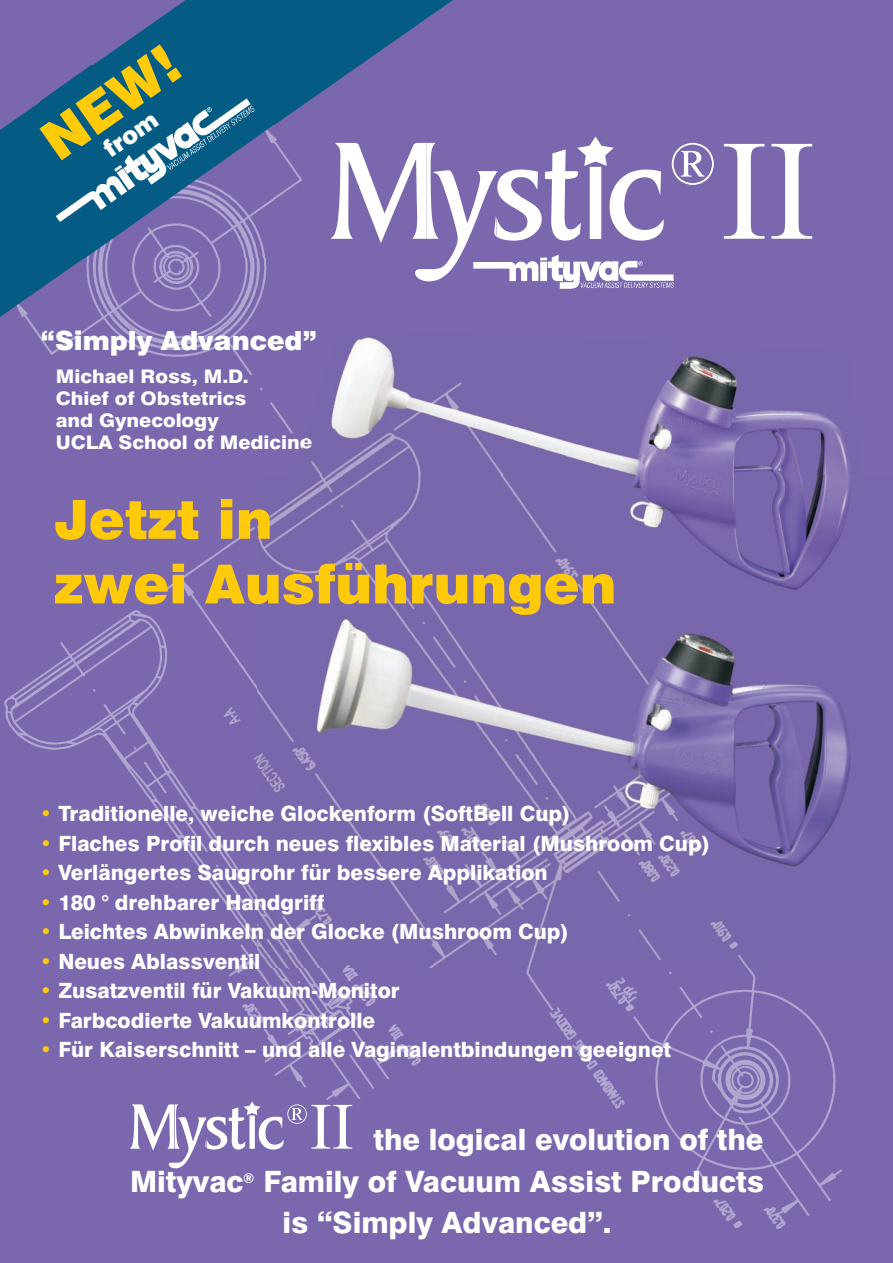
<style>
.page{position:relative;width:893px;height:1263px;background:#fff}
.page>*{position:absolute;margin:0;border:0;box-sizing:border-box;transform-origin:0 0}
.t1{font:900 53.85px/64.7px "Swiss 721 BT";color:#feca0a}
.t2{font:800 29.4px/41.2px "Swiss 721 BT";color:#fff;text-align:right}
.t3{font:900 26.4px "Swiss 721 BT";color:#fff}
.t4{font:900 24px "Swiss 721 BT";color:#fff}
.t5{font:800 21px "Swiss 721 BT";color:#fff}
.t6{font:800 18.75px/21.9px "Swiss 721 BT";color:#fff;scale:1.08 1}
.t7{font:800 13.5px "Swiss 721 BT";color:#fff}
.s1{color:#feca0a}
</style>
<div class="page">
<div style="left:0;top:22px;width:893px;height:1241px;background:#7a67ae"></div>
<svg style="left:0;top:0;width:618px;height:438px;background:#6466a7"></svg>
<img style="left:40px;top:66px;width:234px;height:191px">
<img style="left:470px;top:244px;width:212px;height:60px">
<svg style="left:577px;top:137px;width:37px;height:6px"></svg>
<svg style="left:331px;top:143px;width:333px;height:138px;fill:#7a67ae"></svg>
<svg style="left:672px;top:143px;width:140px;height:96px"></svg>
<svg style="left:130px;top:1101px;width:222px;height:67px"></svg>
<img style="left:271px;top:328px;width:604px;height:147px">
<img style="left:258px;top:475px;width:635px;height:492px">
<h1 class="t1" style="left:32px;top:124px;width:156px;rotate:-35deg">NEW!</h1>
<p class="t4" style="left:100px;top:143px;width:62px;rotate:-35deg">from</p>
<p class="t3" style="left:40px;top:330px;width:278px">“Simply Advanced”</p>
<p class="t6" style="left:56px;top:367px;width:239px">Michael Ross, M.D.<br>Chief of Obstetrics<br>and Gynecology<br>UCLA School of Medicine</p>
<h1 class="t1" style="left:54px;top:492px;width:564px">Jetzt in<br>zwei Ausführungen</h1>
<p class="t5" style="left:40px;top:805px;width:532px"><span class="s1">•</span> Traditionelle, weiche Glockenform (SoftBell Cup)</p>
<p class="t5" style="left:40px;top:835px;width:672px"><span class="s1">•</span> Flaches Profil durch neues flexibles Material (Mushroom Cup)</p>
<p class="t5" style="left:40px;top:864px;width:509px"><span class="s1">•</span> Verlängertes Saugrohr für bessere Applikation</p>
<p class="t5" style="left:40px;top:894px;width:286px"><span class="s1">•</span> 180 ° drehbarer Handgriff</p>
<p class="t5" style="left:40px;top:923px;width:531px"><span class="s1">•</span> Leichtes Abwinkeln der Glocke (Mushroom Cup)</p>
<p class="t5" style="left:40px;top:953px;width:222px"><span class="s1">•</span> Neues Ablassventil</p>
<p class="t5" style="left:40px;top:982px;width:361px"><span class="s1">•</span> Zusatzventil für Vakuum-Monitor</p>
<p class="t5" style="left:40px;top:1011px;width:337px"><span class="s1">•</span> Farbcodierte Vakuumkontrolle</p>
<p class="t5" style="left:40px;top:1041px;width:633px"><span class="s1">•</span> Für Kaiserschnitt – und alle Vaginalentbindungen geeignet</p>
<h2 class="t2" style="left:130px;top:1122px;width:635px">the logical evolution of the<br>Mityvac Family of Vacuum Assist Products</h2>
<p class="t7" style="left:243px;top:1172px;width:13px">®</p>
<h2 class="t2" style="left:282px;top:1205px;width:331px">is “Simply Advanced”.</h2>
</div>
